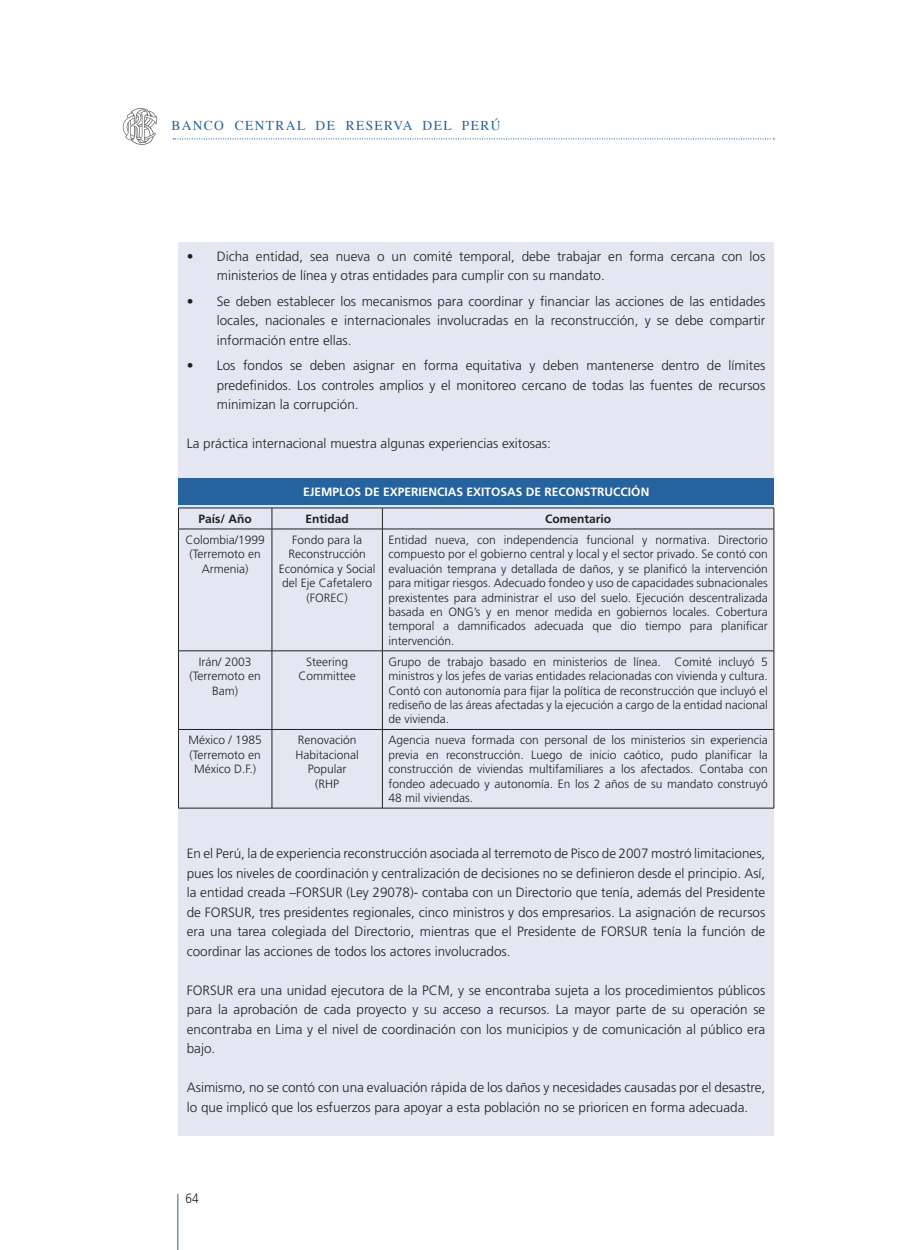
<style>
.page{position:relative;width:899px;height:1250px;background:#fff}
.page>*{position:absolute;margin:0;border:0;box-sizing:border-box;transform-origin:0 0}
.t1{font:300 13.5px/19.5px "Frutiger";color:#231f20;text-align:justify}
.t2{font:13.5px "Times";letter-spacing:.1em;color:#26629d}
.t3{font:300 13.5px "Frutiger";color:#231f20;scale:.88 1}
.t4{font:300 12px/14.4px "Frutiger";color:#231f20;text-align:center}
.t5{font:700 12px "Frutiger";color:#fff}
.t6{font:700 12px "Frutiger";color:#231f20}
</style>
<div class="page">
<svg style="left:173px;top:138px;width:601px;height:1px"></svg>
<hr style="left:177px;top:1193px;width:1px;height:56px;background:#26629d">
<svg style="left:123px;top:108px;width:34px;height:37px"></svg>
<div style="left:178px;top:242px;width:595px;height:893px;background:#e4e7f2"></div>
<div style="left:178px;top:479px;width:595px;height:26px;background:#26629d"></div>
<svg style="left:179px;top:508px;width:594px;height:299px"></svg>
<hr style="left:178px;top:507px;width:94px;height:1px;background:#231f20">
<svg style="left:178px;top:508px;width:1px;height:20px"></svg>
<hr style="left:272px;top:507px;width:110px;height:1px;background:#231f20">
<svg style="left:272px;top:508px;width:1px;height:20px"></svg>
<hr style="left:382px;top:507px;width:392px;height:1px;background:#231f20">
<svg style="left:382px;top:508px;width:1px;height:20px"></svg>
<svg style="left:773px;top:508px;width:1px;height:20px"></svg>
<hr style="left:178px;top:528px;width:94px;height:1px;background:#231f20">
<hr style="left:178px;top:529px;width:1px;height:121px;background:#231f20">
<hr style="left:272px;top:528px;width:110px;height:1px;background:#231f20">
<hr style="left:272px;top:529px;width:1px;height:121px;background:#231f20">
<hr style="left:382px;top:528px;width:392px;height:1px;background:#231f20">
<hr style="left:382px;top:529px;width:1px;height:121px;background:#231f20">
<hr style="left:773px;top:529px;width:1px;height:121px;background:#231f20">
<hr style="left:178px;top:650px;width:94px;height:1px;background:#231f20">
<hr style="left:178px;top:651px;width:1px;height:78px;background:#231f20">
<hr style="left:272px;top:650px;width:110px;height:1px;background:#231f20">
<hr style="left:272px;top:651px;width:1px;height:78px;background:#231f20">
<hr style="left:382px;top:650px;width:392px;height:1px;background:#231f20">
<hr style="left:382px;top:651px;width:1px;height:78px;background:#231f20">
<hr style="left:773px;top:651px;width:1px;height:78px;background:#231f20">
<hr style="left:178px;top:729px;width:94px;height:1px;background:#231f20">
<hr style="left:178px;top:729px;width:1px;height:78px;background:#231f20">
<hr style="left:272px;top:729px;width:110px;height:1px;background:#231f20">
<hr style="left:272px;top:729px;width:1px;height:78px;background:#231f20">
<hr style="left:382px;top:729px;width:392px;height:1px;background:#231f20">
<hr style="left:382px;top:729px;width:1px;height:78px;background:#231f20">
<hr style="left:773px;top:729px;width:1px;height:78px;background:#231f20">
<hr style="left:178px;top:807px;width:94px;height:1px;background:#231f20">
<hr style="left:272px;top:807px;width:110px;height:1px;background:#231f20">
<hr style="left:382px;top:807px;width:392px;height:1px;background:#231f20">
<p class="t2" style="left:171px;top:113px;width:330px">BANCO CENTRAL DE RESERVA DEL PERÚ</p>
<p class="t1" style="left:217px;top:246px;width:550px;text-indent:-30px">• Dicha entidad, sea nueva o un comité temporal, debe trabajar en forma cercana con los ministerios de línea y otras entidades para cumplir con su mandato.</p>
<p class="t1" style="left:217px;top:291px;width:550px;text-indent:-30px">• Se deben establecer los mecanismos para coordinar y financiar las acciones de las entidades locales, nacionales e internacionales involucradas en la reconstrucción, y se debe compartir información entre ellas.</p>
<p class="t1" style="left:217px;top:356px;width:550px;text-indent:-30px">• Los fondos se deben asignar en forma equitativa y deben mantenerse dentro de límites predefinidos. Los controles amplios y el monitoreo cercano de todas las fuentes de recursos minimizan la corrupción.</p>
<p class="t1" style="left:187px;top:434px;width:365px">La práctica internacional muestra algunas experiencias exitosas:</p>
<p class="t5" style="left:303px;top:484px;width:348px">EJEMPLOS DE EXPERIENCIAS EXITOSAS DE RECONSTRUCCIÓN</p>
<p class="t6" style="left:198px;top:511px;width:55px">País/ Año</p>
<p class="t6" style="left:305px;top:511px;width:45px">Entidad</p>
<p class="t6" style="left:545px;top:511px;width:68px">Comentario</p>
<p class="t4" style="left:185px;top:533px;width:81px">Colombia/1999 (Terremoto en<br>Armenia)</p>
<p class="t4" style="left:279px;top:533px;width:98px">Fondo para la<br>Reconstrucción<br>Económica y Social del Eje Cafetalero (FOREC)</p>
<p class="t4" style="left:388px;top:533px;width:381px;text-align:justify">Entidad nueva, con independencia funcional y normativa. Directorio compuesto por el gobierno central y local y el sector privado. Se contó con evaluación temprana y detallada de daños, y se planificó la intervención para mitigar riesgos. Adecuado fondeo y uso de capacidades subnacionales prexistentes para administrar el uso del suelo. Ejecución descentralizada basada en ONG’s y en menor medida en gobiernos locales. Cobertura temporal a damnificados adecuada que dio tiempo para planificar intervención.</p>
<p class="t4" style="left:190px;top:654px;width:73px">Irán/ 2003 (Terremoto en<br>Bam)</p>
<p class="t4" style="left:298px;top:654px;width:59px">Steering<br>Committee</p>
<p class="t4" style="left:388px;top:654px;width:381px;text-align:justify">Grupo de trabajo basado en ministerios de línea. Comité incluyó 5 ministros y los jefes de varias entidades relacionadas con vivienda y cultura.<br>Contó con autonomía para fijar la política de reconstrucción que incluyó el rediseño de las áreas afectadas y la ejecución a cargo de la entidad nacional de vivienda.</p>
<p class="t4" style="left:188px;top:733px;width:75px">México / 1985 (Terremoto en<br>México D.F.)</p>
<p class="t4" style="left:295px;top:733px;width:65px">Renovación<br>Habitacional<br>Popular (RHP</p>
<p class="t4" style="left:388px;top:733px;width:381px;text-align:justify">Agencia nueva formada con personal de los ministerios sin experiencia previa en reconstrucción. Luego de inicio caótico, pudo planificar la construcción de viviendas multifamiliares a los afectados. Contaba con fondeo adecuado y autonomía. En los 2 años de su mandato construyó 48 mil viviendas.</p>
<p class="t1" style="left:187px;top:843px;width:580px">En el Perú, la de experiencia reconstrucción asociada al terremoto de Pisco de 2007 mostró limitaciones, pues los niveles de coordinación y centralización de decisiones no se definieron desde el principio. Así, la entidad creada –FORSUR (Ley 29078)- contaba con un Directorio que tenía, además del Presidente de FORSUR, tres presidentes regionales, cinco ministros y dos empresarios. La asignación de recursos era una tarea colegiada del Directorio, mientras que el Presidente de FORSUR tenía la función de coordinar las acciones de todos los actores involucrados.</p>
<p class="t1" style="left:187px;top:980px;width:580px">FORSUR era una unidad ejecutora de la PCM, y se encontraba sujeta a los procedimientos públicos para la aprobación de cada proyecto y su acceso a recursos. La mayor parte de su operación se encontraba en Lima y el nivel de coordinación con los municipios y de comunicación al público era bajo.</p>
<p class="t1" style="left:187px;top:1077px;width:580px">Asimismo, no se contó con una evaluación rápida de los daños y necesidades causadas por el desastre, lo que implicó que los esfuerzos para apoyar a esta población no se prioricen en forma adecuada.</p>
<p class="t3" style="left:186px;top:1190px;width:16px">64</p>
</div>
